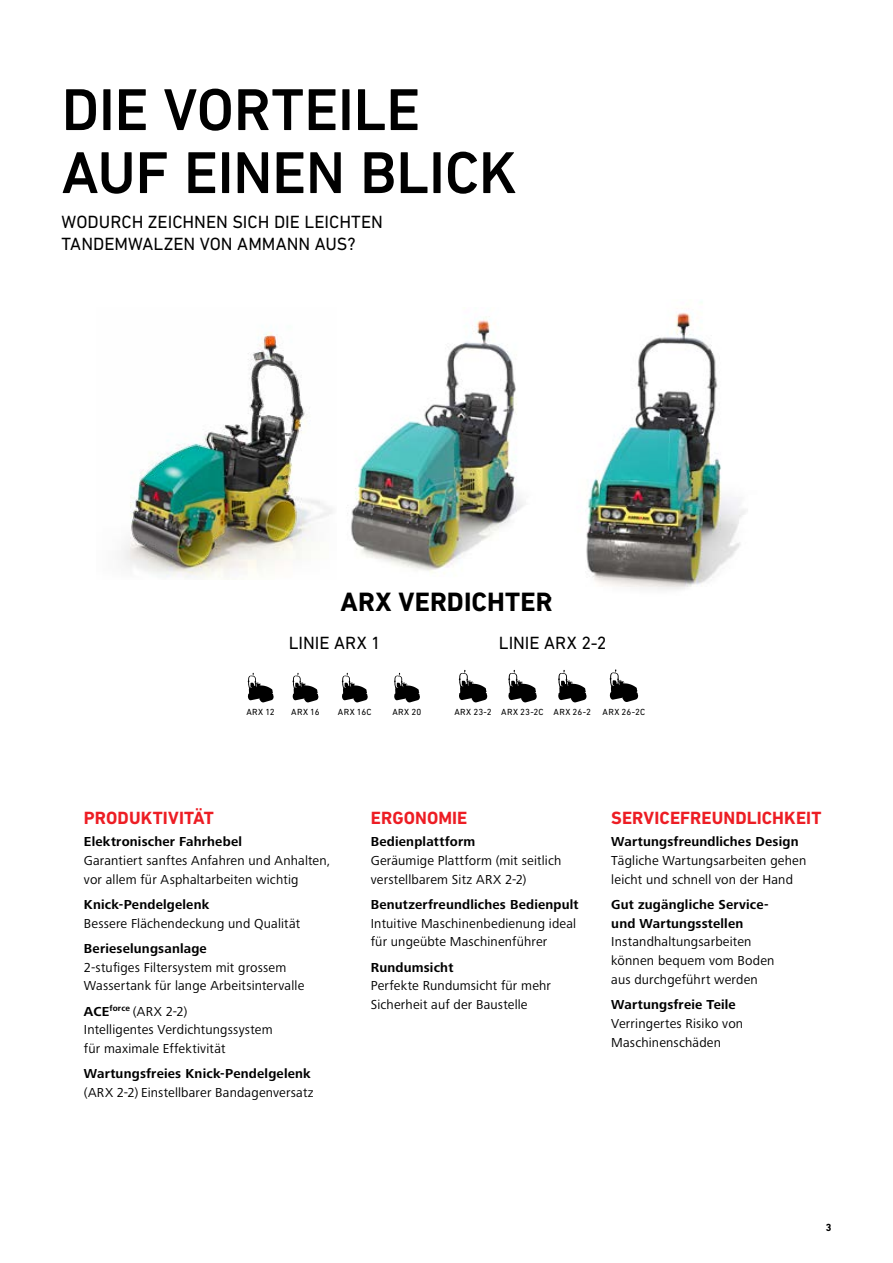
<style>
.page{position:relative;width:893px;height:1263px;background:#fff}
.page>*{position:absolute;margin:0;border:0;box-sizing:border-box;transform-origin:0 0}
.t1{font:500 60px/63px "DIN Next LT Pro";letter-spacing:-.005em;color:#000}
.t2{font:700 27px "DIN Next LT Pro";letter-spacing:.005em;color:#000}
.t3{font:18px/22.5px "DIN Next LT Pro";color:#000}
.t4{font:700 18px "DIN Next LT Pro";letter-spacing:.005em;color:#ed1d24}
.t5{font:13.5px/18.8px "Frutiger Next LTW1 G";letter-spacing:.015em;color:#000}
.t6{font:700 13.5px/18.8px "Frutiger Next LTW1 G";letter-spacing:.015em;color:#000}
.t7{font:700 10.5px "DIN Next LT Pro";color:#000}
.t8{font:9px "DIN Next LT Pro";letter-spacing:.035em;color:#000}
.s1{font-weight:700}
</style>
<div class="page">
<svg style="left:248px;top:673px;width:26px;height:29px"></svg>
<svg style="left:292px;top:673px;width:26px;height:29px"></svg>
<svg style="left:342px;top:673px;width:26px;height:29px"></svg>
<svg style="left:394px;top:673px;width:26px;height:29px"></svg>
<svg style="left:459px;top:670px;width:28px;height:32px"></svg>
<svg style="left:508px;top:670px;width:29px;height:32px"></svg>
<svg style="left:558px;top:670px;width:28px;height:32px"></svg>
<svg style="left:610px;top:669px;width:28px;height:33px"></svg>
<img style="left:586px;top:301px;width:160px;height:289px">
<img style="left:123px;top:332px;width:198px;height:246px">
<img style="left:321px;top:316px;width:203px;height:258px">
<h1 class="t1" style="left:62px;top:78px;width:457px">DIE VORTEILE<br>AUF EINEN BLICK</h1>
<h3 class="t3" style="left:62px;top:210px;width:323px">WODURCH ZEICHNEN SICH DIE LEICHTEN<br>TANDEMWALZEN VON AMMANN AUS?</h3>
<h2 class="t2" style="left:340px;top:586px;width:214px">ARX VERDICHTER</h2>
<h3 class="t3" style="left:289px;top:631px;width:94px">LINIE ARX 1</h3>
<h3 class="t3" style="left:499px;top:631px;width:109px">LINIE ARX 2-2</h3>
<p class="t8" style="left:246px;top:707px;width:30px">ARX 12</p>
<p class="t8" style="left:291px;top:707px;width:30px">ARX 16</p>
<p class="t8" style="left:338px;top:707px;width:35px">ARX 16C</p>
<p class="t8" style="left:392px;top:707px;width:30px">ARX 20</p>
<p class="t8" style="left:454px;top:707px;width:138px">ARX 23-2 ARX 23-2C ARX 26-2</p>
<p class="t8" style="left:603px;top:706px;width:44px">ARX 26-2C</p>
<h3 class="t4" style="left:84px;top:808px;width:131px">PRODUKTIVITÄT</h3>
<p class="t6" style="left:84px;top:833px;width:160px">Elektronischer Fahrhebel</p>
<p class="t5" style="left:84px;top:852px;width:248px">Garantiert sanftes Anfahren und Anhalten, vor allem für Asphaltarbeiten wichtig</p>
<p class="t6" style="left:84px;top:895px;width:127px">Knick-Pendelgelenk</p>
<p class="t5" style="left:84px;top:914px;width:218px">Bessere Flächendeckung und Qualität</p>
<p class="t6" style="left:84px;top:939px;width:124px">Berieselungsanlage</p>
<p class="t5" style="left:84px;top:958px;width:222px">2-stufiges Filtersystem mit grossem<br>Wassertank für lange Arbeitsintervalle</p>
<p class="t5" style="left:84px;top:1002px;width:190px"><span class="s1">ACE</span><sup>force</sup> (ARX 2-2)<br>Intelligentes Verdichtungssystem für maximale Effektivität</p>
<p class="t6" style="left:84px;top:1065px;width:228px">Wartungsfreies Knick-Pendelgelenk</p>
<p class="t5" style="left:84px;top:1083px;width:231px">(ARX 2-2) Einstellbarer Bandagenversatz</p>
<h3 class="t4" style="left:371px;top:808px;width:98px">ERGONOMIE</h3>
<p class="t6" style="left:371px;top:833px;width:106px">Bedienplattform</p>
<p class="t5" style="left:371px;top:852px;width:192px">Geräumige Plattform (mit seitlich verstellbarem Sitz ARX 2-2)</p>
<p class="t6" style="left:371px;top:895px;width:209px">Benutzerfreundliches Bedienpult</p>
<p class="t5" style="left:371px;top:914px;width:207px">Intuitive Maschinenbedienung ideal für ungeübte Maschinenführer</p>
<p class="t6" style="left:371px;top:958px;width:84px">Rundumsicht</p>
<p class="t5" style="left:371px;top:977px;width:182px">Perfekte Rundumsicht für mehr<br>Sicherheit auf der Baustelle</p>
<h3 class="t4" style="left:611px;top:808px;width:212px">SERVICEFREUNDLICHKEIT</h3>
<p class="t6" style="left:611px;top:833px;width:189px">Wartungsfreundliches Design</p>
<p class="t5" style="left:611px;top:852px;width:197px">Tägliche Wartungsarbeiten gehen leicht und schnell von der Hand</p>
<p class="t6" style="left:611px;top:895px;width:159px">Gut zugängliche Service&shy;und Wartungsstellen</p>
<p class="t5" style="left:611px;top:933px;width:165px">Instandhaltungsarbeiten können bequem vom Boden aus durchgeführt werden</p>
<p class="t6" style="left:611px;top:996px;width:126px">Wartungsfreie Teile</p>
<p class="t5" style="left:611px;top:1014px;width:133px">Verringertes Risiko von<br>Maschinenschäden</p>
<p class="t7" style="left:826px;top:1221px;width:7px">3</p>
</div>
